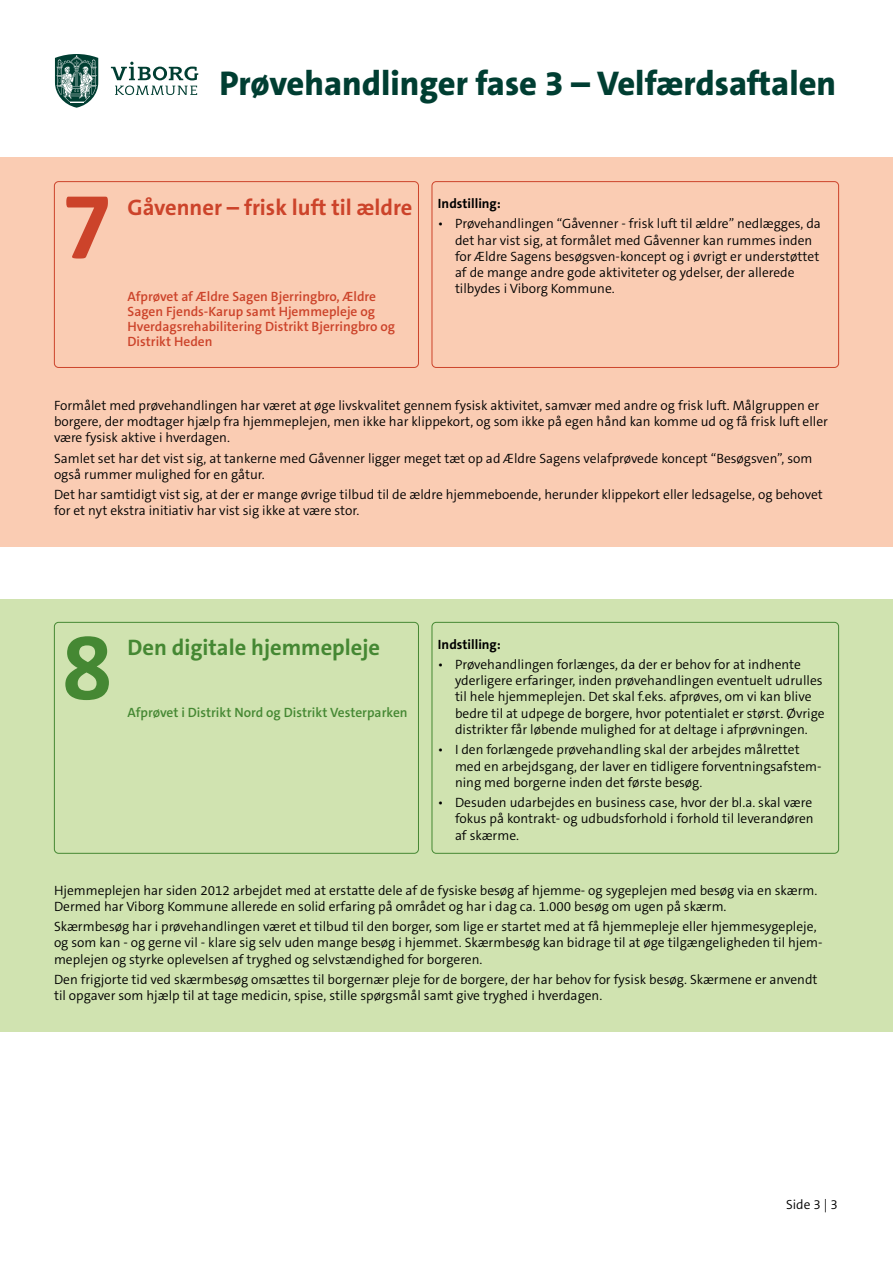
<style>
.page{position:relative;width:893px;height:1263px;background:#fff}
.page>*{position:absolute;margin:0;border:0;box-sizing:border-box;transform-origin:0 0}
.Tal_-_P{font:700 97.5px "Calibri";color:#cc432a}
.Tal_-_P-2{font:700 97.5px "Calibri";color:#458833}
.Titel_-_H1{font:800 34.5px "The Sans C5";color:#003e32}
.Rubrik_-_H2{font:700 22.5px "The Sans C5";color:#cc432a}
.Rubrik_-_H2-2{font:700 22.5px "The Sans C5";color:#458833}
.Brødtekst_-_P{font:300 13.5px/16.2px "The Sans C5";color:#000}
.Bullet_-_P{font:300 13.5px/16.2px "The Sans C5";color:#000}
.Overskrifter_-_H3{font:600 13.5px/15px "The Sans C5";color:#cc432a}
.Overskrifter_-_H3-2{font:600 13.5px "The Sans C5";color:#458833}
.Fed_-_P{font:700 13.5px "The Sans C5";color:#000}
.Brødtekst_-_P-2{font:300 13.35px "The Sans C5";color:#000}
</style>
<div class="page">
<div style="left:0;top:157px;width:893px;height:389px;background:#faccb3"></div>
<div style="left:0;top:600px;width:893px;height:432px;background:#d0e3b0"></div>
<div style="left:54px;top:181px;width:365px;height:187px;border:1px solid #cc432a;border-radius:4px"></div>
<div style="left:54px;top:622px;width:365px;height:232px;border:1px solid #458833;border-radius:4px"></div>
<div style="left:432px;top:181px;width:407px;height:187px;border:1px solid #cc432a;border-radius:4px"></div>
<div style="left:432px;top:622px;width:407px;height:232px;border:1px solid #458833;border-radius:4px"></div>
<svg style="left:111px;top:62px;width:87px;height:18px"></svg>
<svg style="left:115px;top:86px;width:82px;height:9px"></svg>
<svg style="left:55px;top:54px;width:43px;height:54px"></svg>
<h1 class="Titel_-_H1" style="left:219px;top:61px;width:618px">Prøvehandlinger fase 3 – Velfærdsaftalen</h1>
<p class="Tal_-_P" style="left:62px;top:157px;width:51px">7</p>
<h2 class="Rubrik_-_H2" style="left:128px;top:192px;width:286px">Gåvenner – frisk luft til ældre</h2>
<h3 class="Overskrifter_-_H3" style="left:128px;top:289px;width:269px">Afprøvet af Ældre Sagen Bjerringbro, Ældre Sagen Fjends-Karup samt Hjemmepleje og Hverdagsrehabilitering Distrikt Bjerringbro og Distrikt Heden</h3>
<p class="Fed_-_P" style="left:438px;top:195px;width:64px">Indstilling:</p>
<p class="Bullet_-_P" style="left:455px;top:216px;width:367px;text-indent:-17px">• Prøvehandlingen “Gåvenner - frisk luft til ældre” nedlægges, da det har vist sig, at formålet med Gåvenner kan rummes inden for Ældre Sagens besøgsven-koncept og i øvrigt er understøttet af de mange andre gode aktiviteter og ydelser, der allerede tilbydes i Viborg Kommune.</p>
<p class="Brødtekst_-_P" style="left:54px;top:397px;width:775px">Formålet med prøvehandlingen har været at øge livskvalitet gennem fysisk aktivitet, samvær med andre og frisk luft. Målgruppen er borgere, der modtager hjælp fra hjemmeplejen, men ikke har klippekort, og som ikke på egen hånd kan komme ud og få frisk luft eller være fysisk aktive i hverdagen.</p>
<p class="Brødtekst_-_P" style="left:54px;top:450px;width:760px">Samlet set har det vist sig, at tankerne med Gåvenner ligger meget tæt op ad Ældre Sagens velafprøvede koncept “Besøgsven”, som også rummer mulighed for en gåtur.</p>
<p class="Brødtekst_-_P" style="left:54px;top:487px;width:770px">Det har samtidigt vist sig, at der er mange øvrige tilbud til de ældre hjemmeboende, herunder klippekort eller ledsagelse, og behovet for et nyt ekstra initiativ har vist sig ikke at være stor.</p>
<p class="Tal_-_P-2" style="left:62px;top:598px;width:51px">8</p>
<h2 class="Rubrik_-_H2-2" style="left:128px;top:633px;width:254px">Den digitale hjemmepleje</h2>
<h3 class="Overskrifter_-_H3-2" style="left:128px;top:703px;width:282px">Afprøvet i Distrikt Nord og Distrikt Vesterparken</h3>
<p class="Fed_-_P" style="left:438px;top:635px;width:64px">Indstilling:</p>
<p class="Bullet_-_P" style="left:455px;top:656px;width:371px;text-indent:-17px">• Prøvehandlingen forlænges, da der er behov for at indhente yderligere erfaringer, inden prøvehandlingen eventuelt udrulles til hele hjemmeplejen. Det skal f.eks. afprøves, om vi kan blive bedre til at udpege de borgere, hvor potentialet er størst. Øvrige distrikter får løbende mulighed for at deltage i afprøvningen.</p>
<p class="Bullet_-_P" style="left:455px;top:742px;width:368px;text-indent:-17px">• I den forlængede prøvehandling skal der arbejdes målrettet med en arbejdsgang, der laver en tidligere forventningsafstem&shy;ning med borgerne inden det første besøg.</p>
<p class="Bullet_-_P" style="left:455px;top:795px;width:360px;text-align:justify;text-indent:-17px">• Desuden udarbejdes en business case, hvor der bl.a. skal være fokus på kontrakt- og udbudsforhold i forhold til leverandøren af skærme.</p>
<p class="Brødtekst_-_P" style="left:54px;top:882px;width:765px">Hjemmeplejen har siden 2012 arbejdet med at erstatte dele af de fysiske besøg af hjemme- og sygeplejen med besøg via en skærm.<br>Dermed har Viborg Kommune allerede en solid erfaring på området og har i dag ca. 1.000 besøg om ugen på skærm.</p>
<p class="Brødtekst_-_P" style="left:54px;top:919px;width:770px">Skærmbesøg har i prøvehandlingen været et tilbud til den borger, som lige er startet med at få hjemmepleje eller hjemmesygepleje, og som kan - og gerne vil - klare sig selv uden mange besøg i hjemmet. Skærmbesøg kan bidrage til at øge tilgængeligheden til hjem&shy;meplejen og styrke oplevelsen af tryghed og selvstændighed for borgeren.</p>
<p class="Brødtekst_-_P" style="left:54px;top:971px;width:765px">Den frigjorte tid ved skærmbesøg omsættes til borgernær pleje for de borgere, der har behov for fysisk besøg. Skærmene er anvendt til opgaver som hjælp til at tage medicin, spise, stille spørgsmål samt give tryghed i hverdagen.</p>
<p class="Brødtekst_-_P-2" style="left:786px;top:1196px;width:53px">Side 3 | 3</p>
</div>
